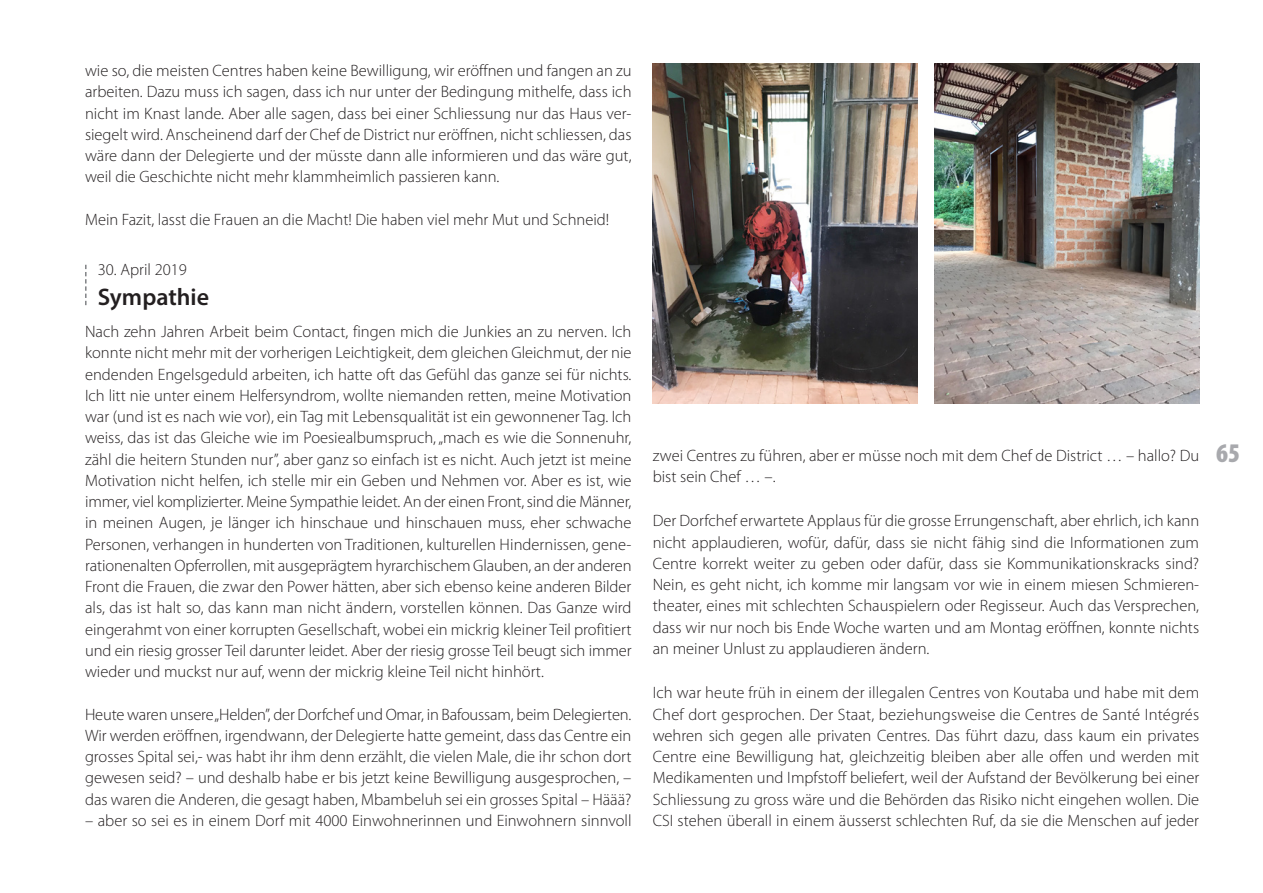
<style>
.page{position:relative;width:1263px;height:893px;background:#fff}
.page>*{position:absolute;margin:0;border:0;box-sizing:border-box;transform-origin:0 0}
.t1{font:900 condensed 27px "Myriad Pro";color:#a8a9ad}
.t2{font:600 24px "Myriad Pro";color:#231f20}
.t3{font:300 16.5px/21.3px "Myriad Pro";color:#231f20;text-align:justify}
</style>
<div class="page">
<svg style="left:85px;top:265px;width:2px;height:40px"></svg>
<img style="left:653px;top:64px;width:264px;height:340px">
<img style="left:934px;top:64px;width:265px;height:340px">
<p class="t3" style="left:85px;top:60px;width:548px">wie so, die meisten Centres haben keine Bewilligung, wir eröffnen und fangen an zu arbeiten. Dazu muss ich sagen, dass ich nur unter der Bedingung mithelfe, dass ich nicht im Knast lande. Aber alle sagen, dass bei einer Schliessung nur das Haus ver&shy;siegelt wird. Anscheinend darf der Chef de District nur eröffnen, nicht schliessen, das wäre dann der Delegierte und der müsste dann alle informieren und das wäre gut, weil die Geschichte nicht mehr klammheimlich passieren kann.</p>
<p class="t3" style="left:85px;top:209px;width:526px">Mein Fazit, lasst die Frauen an die Macht! Die haben viel mehr Mut und Schneid!</p>
<p class="t3" style="left:98px;top:259px;width:91px">30. April 2019</p>
<h2 class="t2" style="left:98px;top:282px;width:113px">Sympathie</h2>
<p class="t3" style="left:85px;top:321px;width:548px">Nach zehn Jahren Arbeit beim Contact, fingen mich die Junkies an zu nerven. Ich konnte nicht mehr mit der vorherigen Leichtigkeit, dem gleichen Gleichmut, der nie endenden Engelsgeduld arbeiten, ich hatte oft das Gefühl das ganze sei für nichts.<br>Ich litt nie unter einem Helfersyndrom, wollte niemanden retten, meine Motivation war (und ist es nach wie vor), ein Tag mit Lebensqualität ist ein gewonnener Tag. Ich weiss, das ist das Gleiche wie im Poesiealbumspruch, „mach es wie die Sonnenuhr, zähl die heitern Stunden nur”, aber ganz so einfach ist es nicht. Auch jetzt ist meine Motivation nicht helfen, ich stelle mir ein Geben und Nehmen vor. Aber es ist, wie immer, viel komplizierter. Meine Sympathie leidet. An der einen Front, sind die Männer, in meinen Augen, je länger ich hinschaue und hinschauen muss, eher schwache Personen, verhangen in hunderten von Traditionen, kulturellen Hindernissen, gene&shy;rationenalten Opferrollen, mit ausgeprägtem hyrarchischem Glauben, an der anderen Front die Frauen, die zwar den Power hätten, aber sich ebenso keine anderen Bilder als, das ist halt so, das kann man nicht ändern, vorstellen können. Das Ganze wird eingerahmt von einer korrupten Gesellschaft, wobei ein mickrig kleiner Teil profitiert und ein riesig grosser Teil darunter leidet. Aber der riesig grosse Teil beugt sich immer wieder und muckst nur auf, wenn der mickrig kleine Teil nicht hinhört.</p>
<p class="t3" style="left:85px;top:704px;width:548px">Heute waren unsere „Helden”, der Dorfchef und Omar, in Bafoussam, beim Delegierten.<br>Wir werden eröffnen, irgendwann, der Delegierte hatte gemeint, dass das Centre ein grosses Spital sei,- was habt ihr ihm denn erzählt, die vielen Male, die ihr schon dort gewesen seid? – und deshalb habe er bis jetzt keine Bewilligung ausgesprochen, – das waren die Anderen, die gesagt haben, Mbambeluh sei ein grosses Spital – Häää?</p>
<p class="t3" style="left:85px;top:810px;width:548px">– aber so sei es in einem Dorf mit 4000 Einwohnerinnen und Einwohnern sinnvoll</p>
<p class="t3" style="left:653px;top:445px;width:548px">zwei Centres zu führen, aber er müsse noch mit dem Chef de District … – hallo? Du bist sein Chef … –.</p>
<p class="t3" style="left:653px;top:510px;width:548px">Der Dorfchef erwartete Applaus für die grosse Errungenschaft, aber ehrlich, ich kann nicht applaudieren, wofür, dafür, dass sie nicht fähig sind die Informationen zum Centre korrekt weiter zu geben oder dafür, dass sie Kommunikationskracks sind?<br>Nein, es geht nicht, ich komme mir langsam vor wie in einem miesen Schmieren&shy;theater, eines mit schlechten Schauspielern oder Regisseur. Auch das Versprechen, dass wir nur noch bis Ende Woche warten und am Montag eröffnen, konnte nichts an meiner Unlust zu applaudieren ändern.</p>
<p class="t3" style="left:653px;top:682px;width:548px">Ich war heute früh in einem der illegalen Centres von Koutaba und habe mit dem Chef dort gesprochen. Der Staat, beziehungsweise die Centres de Santé Intégrés wehren sich gegen alle privaten Centres. Das führt dazu, dass kaum ein privates Centre eine Bewilligung hat, gleichzeitig bleiben aber alle offen und werden mit Medikamenten und Impfstoff beliefert, weil der Aufstand der Bevölkerung bei einer Schliessung zu gross wäre und die Behörden das Risiko nicht eingehen wollen. Die CSI stehen überall in einem äusserst schlechten Ruf, da sie die Menschen auf jeder</p>
<h1 class="t1" style="left:1216px;top:438px;width:25px">65</h1>
</div>
